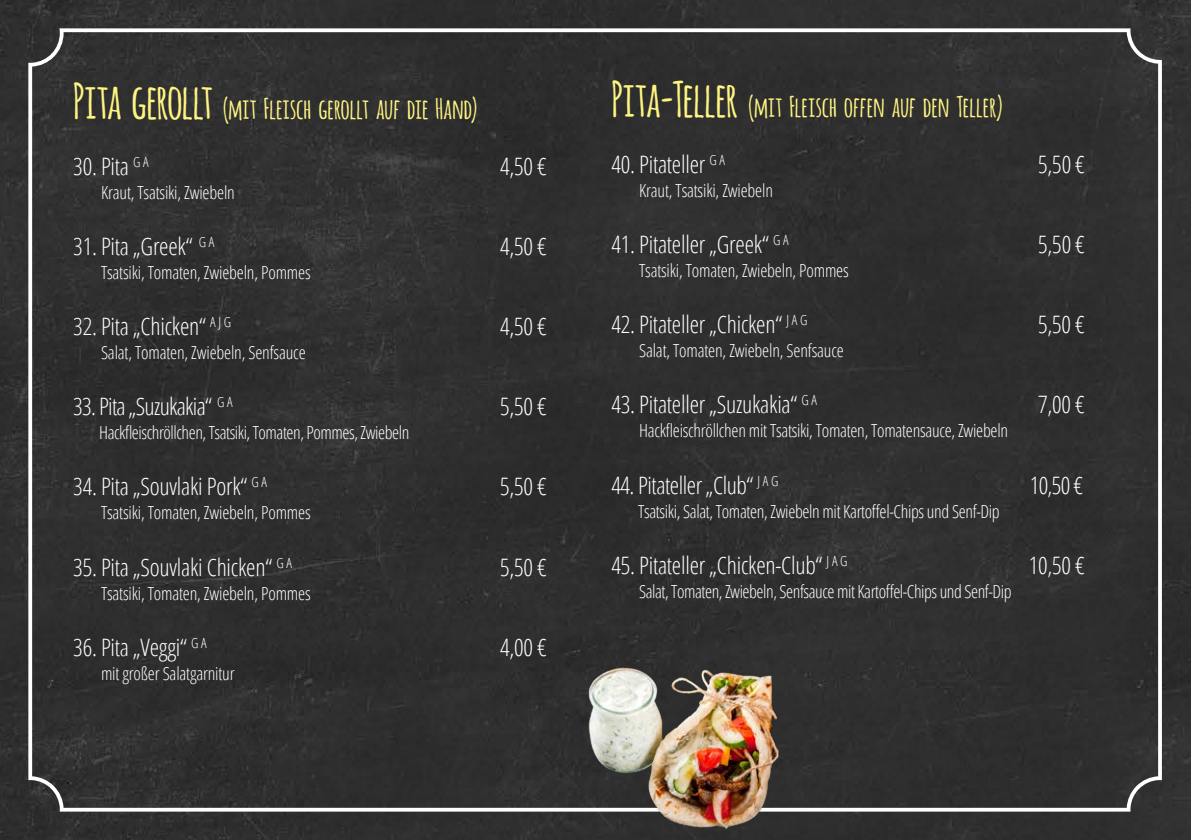
<style>
.page{position:relative;width:1191px;height:840px;background:#fff}
.page>*{position:absolute;margin:0;border:0;box-sizing:border-box;transform-origin:0 0}
.t1{font:700 28px "Amatic";letter-spacing:.01em;color:#fff482}
.t2{font:300 condensed 24px "Open Sans";letter-spacing:-.01em;color:#fff}
.t3{font:300 condensed 24px "Open Sans";letter-spacing:-.03em;color:#fff}
.t4{font:300 condensed 18px "Open Sans";letter-spacing:-.01em;color:#fff}
.s1{font-size:48px}
</style>
<div class="page">
<div style="left:0;top:0;width:1191px;height:839px;background:#2f2f2f"></div>
<div style="left:28px;top:28px;width:1133px;height:783px;background:#2f2f2f"></div>
<img style="left:549px;top:628px;width:254px;height:211px">
<h1 class="t1" style="left:73px;top:89px;width:405px"><span class="s1">Pita gerollt</span> (mit Fleisch gerollt auf die Hand)</h1>
<h2 class="t2" style="left:73px;top:150px;width:77px">30. Pita <sup>G</sup> <sup>A</sup></h2>
<h2 class="t2" style="left:500px;top:150px;width:48px">4,50 €</h2>
<p class="t4" style="left:101px;top:180px;width:135px">Kraut, Tsatsiki, Zwiebeln</p>
<h2 class="t2" style="left:73px;top:230px;width:143px">31. Pita „Greek“ <sup>G</sup> <sup>A</sup></h2>
<h2 class="t2" style="left:500px;top:230px;width:48px">4,50 €</h2>
<p class="t4" style="left:101px;top:260px;width:211px">Tsatsiki, Tomaten, Zwiebeln, Pommes</p>
<h2 class="t2" style="left:73px;top:310px;width:159px">32. Pita „Chicken“ <sup>A</sup> <sup>J</sup> <sup>G</sup></h2>
<h2 class="t2" style="left:500px;top:310px;width:48px">4,50 €</h2>
<p class="t4" style="left:101px;top:340px;width:206px">Salat, Tomaten, Zwiebeln, Senfsauce</p>
<h2 class="t3" style="left:73px;top:390px;width:161px">33. Pita „Suzukakia“ <sup>G</sup> <sup>A</sup></h2>
<h2 class="t2" style="left:500px;top:390px;width:48px">5,50 €</h2>
<p class="t4" style="left:99px;top:420px;width:312px">Hackfleischröllchen, Tsatsiki, Tomaten, Pommes, Zwiebeln</p>
<h2 class="t2" style="left:73px;top:470px;width:195px">34. Pita „Souvlaki Pork“ <sup>G</sup> <sup>A</sup></h2>
<h2 class="t2" style="left:500px;top:470px;width:48px">5,50 €</h2>
<p class="t4" style="left:101px;top:500px;width:211px">Tsatsiki, Tomaten, Zwiebeln, Pommes</p>
<h2 class="t2" style="left:73px;top:550px;width:220px">35. Pita „Souvlaki Chicken“ <sup>G</sup> <sup>A</sup></h2>
<h2 class="t2" style="left:500px;top:550px;width:48px">5,50 €</h2>
<p class="t4" style="left:101px;top:580px;width:211px">Tsatsiki, Tomaten, Zwiebeln, Pommes</p>
<h2 class="t2" style="left:73px;top:630px;width:135px">36. Pita „Veggi“ <sup>G</sup> <sup>A</sup></h2>
<h2 class="t2" style="left:500px;top:630px;width:48px">4,00 €</h2>
<p class="t4" style="left:101px;top:660px;width:135px">mit großer Salatgarnitur</p>
<h1 class="t1" style="left:611px;top:87px;width:392px"><span class="s1">Pita-Teller</span> (mit Fleisch offen auf den Teller)</h1>
<h2 class="t2" style="left:611px;top:148px;width:115px">40. Pitateller <sup>G</sup> <sup>A</sup></h2>
<h2 class="t2" style="left:1038px;top:148px;width:48px">5,50 €</h2>
<p class="t4" style="left:639px;top:178px;width:135px">Kraut, Tsatsiki, Zwiebeln</p>
<h2 class="t2" style="left:611px;top:228px;width:179px">41. Pitateller „Greek“ <sup>G</sup> <sup>A</sup></h2>
<h2 class="t2" style="left:1038px;top:228px;width:48px">5,50 €</h2>
<p class="t4" style="left:639px;top:258px;width:211px">Tsatsiki, Tomaten, Zwiebeln, Pommes</p>
<h2 class="t2" style="left:611px;top:308px;width:197px">42. Pitateller „Chicken“ <sup>J</sup> <sup>A</sup> <sup>G</sup></h2>
<h2 class="t2" style="left:1038px;top:308px;width:48px">5,50 €</h2>
<p class="t4" style="left:639px;top:338px;width:206px">Salat, Tomaten, Zwiebeln, Senfsauce</p>
<h2 class="t2" style="left:611px;top:388px;width:207px">43. Pitateller „Suzukakia“ <sup>G</sup> <sup>A</sup></h2>
<h2 class="t2" style="left:1038px;top:388px;width:48px">7,00 €</h2>
<p class="t4" style="left:639px;top:418px;width:370px">Hackfleischröllchen mit Tsatsiki, Tomaten, Tomatensauce, Zwiebeln</p>
<h2 class="t2" style="left:611px;top:468px;width:168px">44. Pitateller „Club“ <sup>J</sup> <sup>A</sup> <sup>G</sup></h2>
<h2 class="t2" style="left:1029px;top:468px;width:55px">10,50 €</h2>
<p class="t4" style="left:638px;top:498px;width:363px">Tsatsiki, Salat, Tomaten, Zwiebeln mit Kartoffel-Chips und Senf-Dip</p>
<h2 class="t2" style="left:611px;top:548px;width:238px">45. Pitateller „Chicken-Club“ <sup>J</sup> <sup>A</sup> <sup>G</sup></h2>
<h2 class="t2" style="left:1028px;top:548px;width:58px">10,50 €</h2>
<p class="t4" style="left:639px;top:578px;width:374px">Salat, Tomaten, Zwiebeln, Senfsauce mit Kartoffel-Chips und Senf-Dip</p>
</div>
